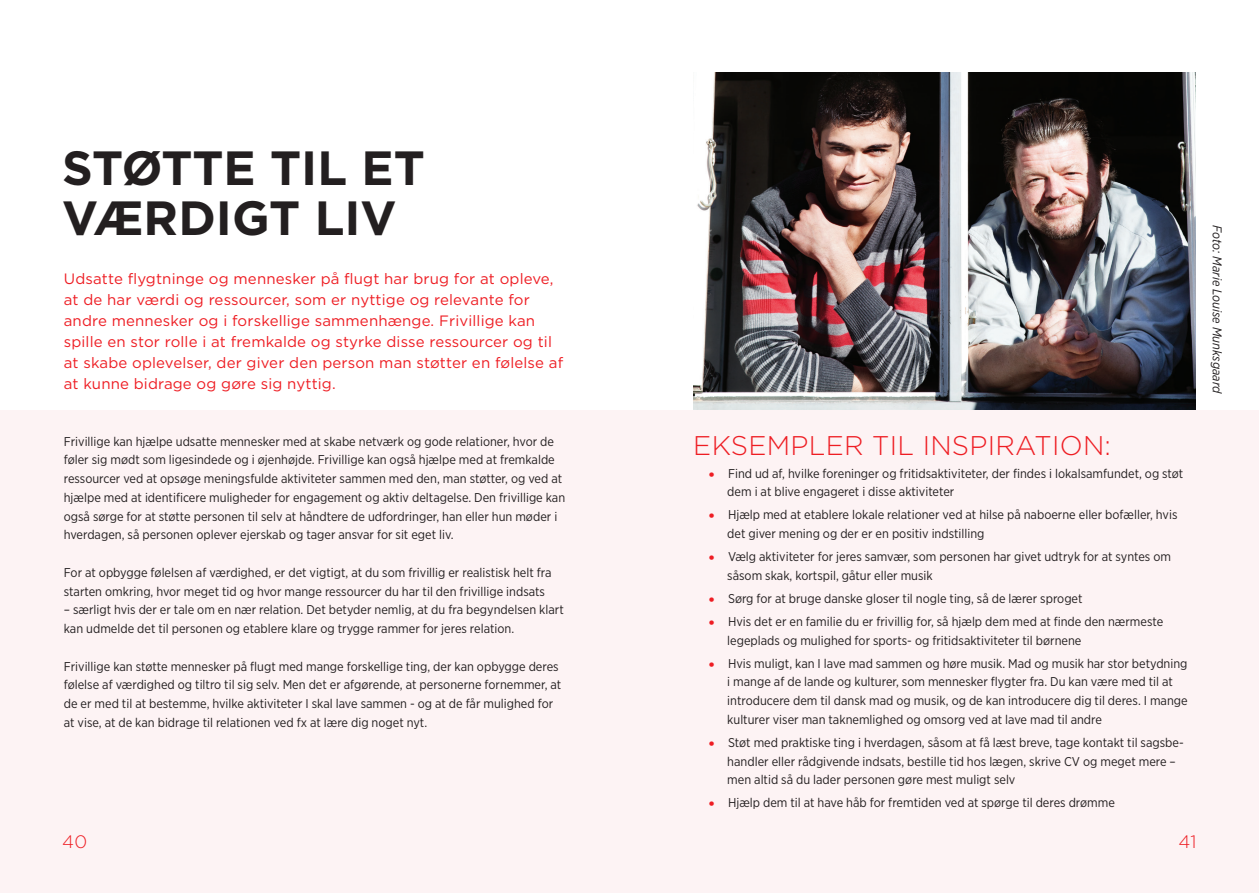
<style>
.page{position:relative;width:1259px;height:893px;background:#fff}
.page>*{position:absolute;margin:0;border:0;box-sizing:border-box;transform-origin:0 0}
.t1{font:700 48px/49.5px "Gotham";color:#231f20}
.Brødtekst_01{font:300 27px "Gotham";letter-spacing:.01em;color:#ee1d23}
.t2{font:300 18px "Gotham";color:#ee1d23}
.Manchet_01_Book_Red{font:15px/21px "Gotham";letter-spacing:.01em;color:#ee1d23}
.Brødtekst_01-2{font:12.75px/18.8px "Gotham Narrow";color:#231f20}
.Brødtekst_01-3{font:italic 12.75px "Gotham Narrow";color:#231f20}
.s1{font-family:"Big Caslon";font-weight:500;color:#ee1d23}
</style>
<div class="page">
<img style="left:693px;top:72px;width:502px;height:338px">
<div style="left:0;top:410px;width:1259px;height:483px;background:#fdf3f4"></div>
<p class="t1" style="left:62px;top:143px;width:364px">STØTTE TIL ET<br>VÆRDIGT LIV</p>
<p class="Manchet_01_Book_Red" style="left:64px;top:268px;width:501px">Udsatte flygtninge og mennesker på flugt har brug for at opleve, at de har værdi og ressourcer, som er nyttige og relevante for andre mennesker og i forskellige sammenhænge. Frivillige kan spille en stor rolle i at fremkalde og styrke disse ressourcer og til at skabe oplevelser, der giver den person man støtter en følelse af at kunne bidrage og gøre sig nyttig.</p>
<p class="Brødtekst_01-3" style="left:1225px;top:225px;width:170px;rotate:90deg">Foto: Marie Louise Munksgaard</p>
<p class="Brødtekst_01-2" style="left:64px;top:431px;width:503px">Frivillige kan hjælpe udsatte mennesker med at skabe netværk og gode relationer, hvor de føler sig mødt som ligesindede og i øjenhøjde. Frivillige kan også hjælpe med at fremkalde ressourcer ved at opsøge meningsfulde aktiviteter sammen med den, man støtter, og ved at hjælpe med at identificere muligheder for engagement og aktiv deltagelse. Den frivillige kan også sørge for at støtte personen til selv at håndtere de udfordringer, han eller hun møder i hverdagen, så personen oplever ejerskab og tager ansvar for sit eget liv.</p>
<p class="Brødtekst_01-2" style="left:64px;top:563px;width:489px">For at opbygge følelsen af værdighed, er det vigtigt, at du som frivillig er realistisk helt fra starten omkring, hvor meget tid og hvor mange ressourcer du har til den frivillige indsats</p>
<p class="Brødtekst_01-2" style="left:64px;top:600px;width:501px">– særligt hvis der er tale om en nær relation. Det betyder nemlig, at du fra begyndelsen klart kan udmelde det til personen og etablere klare og trygge rammer for jeres relation.</p>
<p class="Brødtekst_01-2" style="left:64px;top:656px;width:499px">Frivillige kan støtte mennesker på flugt med mange forskellige ting, der kan opbygge deres følelse af værdighed og tiltro til sig selv. Men det er afgørende, at personerne fornemmer, at de er med til at bestemme, hvilke aktiviteter I skal lave sammen - og at de får mulighed for at vise, at de kan bidrage til relationen ved fx at lære dig noget nyt.</p>
<p class="Brødtekst_01" style="left:693px;top:428px;width:419px">EKSEMPLER TIL INSPIRATION:</p>
<p class="Brødtekst_01-2" style="left:727px;top:463px;width:457px;text-indent:-19px"><span class="s1">•</span> Find ud af, hvilke foreninger og fritidsaktiviteter, der findes i lokalsamfundet, og støt dem i at blive engageret i disse aktiviteter</p>
<p class="Brødtekst_01-2" style="left:727px;top:505px;width:452px;text-indent:-19px"><span class="s1">•</span> Hjælp med at etablere lokale relationer ved at hilse på naboerne eller bofæller, hvis det giver mening og der er en positiv indstilling</p>
<p class="Brødtekst_01-2" style="left:727px;top:547px;width:445px;text-indent:-19px"><span class="s1">•</span> Vælg aktiviteter for jeres samvær, som personen har givet udtryk for at syntes om såsom skak, kortspil, gåtur eller musik</p>
<p class="Brødtekst_01-2" style="left:708px;top:589px;width:376px"><span class="s1">•</span> Sørg for at bruge danske gloser til nogle ting, så de lærer sproget</p>
<p class="Brødtekst_01-2" style="left:727px;top:612px;width:437px;text-indent:-19px"><span class="s1">•</span> Hvis det er en familie du er frivillig for, så hjælp dem med at finde den nærmeste legeplads og mulighed for sports- og fritidsaktiviteter til børnene</p>
<p class="Brødtekst_01-2" style="left:727px;top:653px;width:462px;text-indent:-19px"><span class="s1">•</span> Hvis muligt, kan I lave mad sammen og høre musik. Mad og musik har stor betydning i mange af de lande og kulturer, som mennesker flygter fra. Du kan være med til at introducere dem til dansk mad og musik, og de kan introducere dig til deres. I mange kulturer viser man taknemlighed og omsorg ved at lave mad til andre</p>
<p class="Brødtekst_01-2" style="left:727px;top:733px;width:458px;text-indent:-19px"><span class="s1">•</span> Støt med praktiske ting i hverdagen, såsom at få læst breve, tage kontakt til sagsbe&shy;handler eller rådgivende indsats, bestille tid hos lægen, skrive CV og meget mere – men altid så du lader personen gøre mest muligt selv</p>
<p class="Brødtekst_01-2" style="left:708px;top:793px;width:408px"><span class="s1">•</span> Hjælp dem til at have håb for fremtiden ved at spørge til deres drømme</p>
<p class="t2" style="left:62px;top:830px;width:26px">40</p>
<p class="t2" style="left:1178px;top:830px;width:19px">41</p>
</div>
